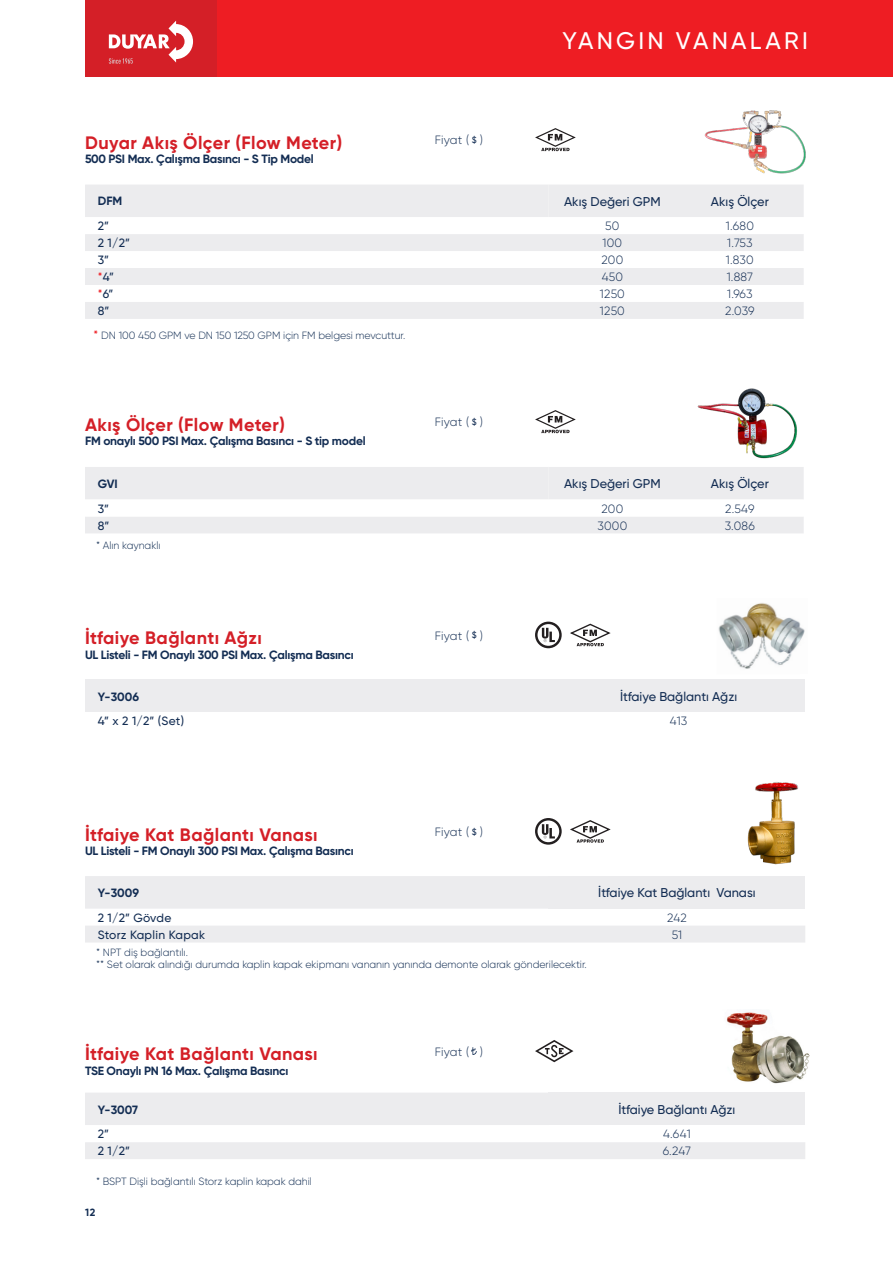
<style>
.page{position:relative;width:893px;height:1263px;background:#fff}
.page>*{position:absolute;margin:0;border:0;box-sizing:border-box;transform-origin:0 0}
.t1{font:500 24px "Gilroy";letter-spacing:.135em;color:#fff}
.t2{font:700 18px "Gilroy";letter-spacing:.025em;color:#d41f27}
.t3{font:500 12.75px "Gilroy";color:#132d53}
.t4{font:700 12px "Gilroy";letter-spacing:-.02em;color:#132d53}
._2{font:300 12px "Gilroy";letter-spacing:.02em;color:#132d53}
.t5{font:500 12px "Gilroy";letter-spacing:.02em;color:#132d53}
._2-2{font:300 10.5px "Gilroy";letter-spacing:-.005em;color:#153055}
.t6{font:700 10.5px "Gilroy";color:#132d53}
.t7{font:500 9px "Gilroy";color:#132d53}
.s1{color:#ee1d23}
.s2{font-weight:500;font-size:12px;color:#ee1d23}
</style>
<div class="page">
<div style="left:202px;top:0;width:691px;height:77px;background:#ee1d23"></div>
<div style="left:85px;top:0;width:132px;height:77px;background:#d41f27"></div>
<svg style="left:471px;top:1047px;width:6px;height:8px"></svg>
<img style="left:726px;top:1012px;width:84px;height:72px">
<div style="left:85px;top:1092px;width:720px;height:67px;background:#ececee"></div>
<div style="left:549px;top:1092px;width:256px;height:33px;background:#ececee"></div>
<svg style="left:85px;top:1125px;width:720px;height:17px"></svg>
<svg style="left:535px;top:1040px;width:38px;height:22px"></svg>
<img style="left:697px;top:388px;width:101px;height:71px">
<div style="left:85px;top:517px;width:719px;height:16px;background:#ececee"></div>
<div style="left:85px;top:467px;width:719px;height:32px;background:#ececee"></div>
<svg style="left:535px;top:410px;width:41px;height:23px"></svg>
<img style="left:747px;top:782px;width:52px;height:82px">
<svg style="left:85px;top:876px;width:720px;height:66px;fill:#ececee"></svg>
<div style="left:549px;top:876px;width:256px;height:33px;background:#ececee"></div>
<svg style="left:535px;top:818px;width:27px;height:27px"></svg>
<svg style="left:570px;top:820px;width:41px;height:23px"></svg>
<img style="left:718px;top:603px;width:87px;height:66px">
<div style="left:85px;top:680px;width:468px;height:32px;background:#ececee"></div>
<div style="left:553px;top:680px;width:251px;height:32px;background:#ececee"></div>
<svg style="left:535px;top:622px;width:27px;height:26px"></svg>
<svg style="left:570px;top:623px;width:41px;height:23px"></svg>
<img style="left:704px;top:110px;width:102px;height:64px">
<svg style="left:535px;top:128px;width:41px;height:23px"></svg>
<div style="left:85px;top:185px;width:719px;height:134px;background:#ececee"></div>
<div style="left:549px;top:185px;width:255px;height:32px;background:#ececee"></div>
<svg style="left:85px;top:217px;width:719px;height:85px"></svg>
<svg style="left:109px;top:21px;width:84px;height:43px"></svg>
<p class="t2" style="left:85px;top:131px;width:259px">Duyar Akış Ölçer (Flow Meter)</p>
<p class="t4" style="left:85px;top:152px;width:230px">500 PSI Max. Çalışma Basıncı - S Tip Model</p>
<p class="_2" style="left:435px;top:133px;width:50px">Fiyat ( )</p>
<p class="t7" style="left:472px;top:134px;width:6px">$</p>
<p class="t1" style="left:562px;top:26px;width:247px">YANGIN VANALARI</p>
<p class="t4" style="left:98px;top:194px;width:26px">DFM</p>
<p class="t3" style="left:564px;top:193px;width:98px">Akış Değeri GPM</p>
<p class="t3" style="left:711px;top:193px;width:59px">Akış Ölçer</p>
<p class="t5" style="left:98px;top:219px;width:13px">2”</p>
<p class="_2" style="left:605px;top:219px;width:16px">50</p>
<p class="_2" style="left:726px;top:219px;width:30px">1.680</p>
<p class="t5" style="left:98px;top:236px;width:34px">2 1/2”</p>
<p class="_2" style="left:602px;top:236px;width:21px">100</p>
<p class="_2" style="left:727px;top:236px;width:27px">1.753</p>
<p class="t5" style="left:98px;top:253px;width:13px">3”</p>
<p class="_2" style="left:601px;top:253px;width:23px">200</p>
<p class="_2" style="left:726px;top:253px;width:29px">1.830</p>
<p class="t5" style="left:98px;top:270px;width:18px"><span class="s1">*</span>4”</p>
<p class="_2" style="left:602px;top:270px;width:23px">450</p>
<p class="_2" style="left:727px;top:270px;width:28px">1.887</p>
<p class="t5" style="left:98px;top:287px;width:17px"><span class="s1">*</span>6”</p>
<p class="_2" style="left:600px;top:287px;width:26px">1250</p>
<p class="_2" style="left:727px;top:287px;width:27px">1.963</p>
<p class="t5" style="left:98px;top:303px;width:13px">8”</p>
<p class="_2" style="left:600px;top:304px;width:26px">1250</p>
<p class="_2" style="left:725px;top:304px;width:31px">2.039</p>
<p class="_2-2" style="left:94px;top:329px;width:313px"><span class="s2">*</span> DN 100 450 GPM ve DN 150 1250 GPM için FM belgesi mevcuttur.</p>
<p class="t2" style="left:85px;top:413px;width:201px">Akış Ölçer (Flow Meter)</p>
<p class="t4" style="left:85px;top:434px;width:282px">FM onaylı 500 PSI Max. Çalışma Basıncı - S tip model</p>
<p class="t4" style="left:98px;top:476px;width:22px">GVI</p>
<p class="t3" style="left:564px;top:476px;width:98px">Akış Değeri GPM</p>
<p class="t3" style="left:711px;top:476px;width:59px">Akış Ölçer</p>
<p class="t5" style="left:98px;top:501px;width:13px">3”</p>
<p class="_2" style="left:601px;top:501px;width:23px">200</p>
<p class="_2" style="left:725px;top:501px;width:31px">2.549</p>
<p class="t5" style="left:98px;top:518px;width:13px">8”</p>
<p class="_2" style="left:597px;top:518px;width:31px">3000</p>
<p class="_2" style="left:725px;top:518px;width:32px">3.086</p>
<p class="_2-2" style="left:96px;top:538px;width:66px">* Alın kaynaklı</p>
<p class="_2" style="left:435px;top:415px;width:50px">Fiyat ( )</p>
<p class="t7" style="left:472px;top:416px;width:6px">$</p>
<p class="t2" style="left:85px;top:627px;width:178px">İtfaiye Bağlantı Ağzı</p>
<p class="t4" style="left:85px;top:647px;width:270px">UL Listeli - FM Onaylı 300 PSI Max. Çalışma Basıncı</p>
<p class="t4" style="left:98px;top:689px;width:43px">Y-3006</p>
<p class="t3" style="left:620px;top:689px;width:118px">İtfaiye Bağlantı Ağzı</p>
<p class="t5" style="left:98px;top:714px;width:88px">4” x 2 1/2” (Set)</p>
<p class="_2" style="left:670px;top:714px;width:19px">413</p>
<p class="_2" style="left:435px;top:628px;width:50px">Fiyat ( )</p>
<p class="t7" style="left:472px;top:630px;width:6px">$</p>
<p class="t2" style="left:85px;top:823px;width:234px">İtfaiye Kat Bağlantı Vanası</p>
<p class="t4" style="left:85px;top:843px;width:270px">UL Listeli - FM Onaylı 300 PSI Max. Çalışma Basıncı</p>
<p class="t4" style="left:98px;top:885px;width:43px">Y-3009</p>
<p class="t3" style="left:598px;top:885px;width:159px">İtfaiye Kat Bağlantı Vanası</p>
<p class="t5" style="left:98px;top:910px;width:75px">2 1/2” Gövde</p>
<p class="_2" style="left:667px;top:910px;width:21px">242</p>
<p class="t5" style="left:98px;top:927px;width:109px">Storz Kapli̇n Kapak</p>
<p class="_2" style="left:672px;top:927px;width:12px">51</p>
<p class="_2" style="left:435px;top:824px;width:50px">Fiyat ( )</p>
<p class="t7" style="left:472px;top:826px;width:6px">$</p>
<p class="_2-2" style="left:96px;top:946px;width:93px">* NPT diş bağlantılı.</p>
<p class="_2-2" style="left:96px;top:958px;width:492px">** Set olarak alındığı durumda kaplin kapak ekipmanı vananın yanında demonte olarak gönderilecektir.</p>
<p class="t2" style="left:85px;top:1043px;width:234px">İtfaiye Kat Bağlantı Vanası</p>
<p class="t4" style="left:85px;top:1063px;width:205px">TSE Onaylı PN 16 Max. Çalışma Basıncı</p>
<p class="_2" style="left:435px;top:1044px;width:50px">Fiyat ( )</p>
<p class="t4" style="left:98px;top:1102px;width:42px">Y-3007</p>
<p class="t3" style="left:618px;top:1101px;width:118px">İtfaiye Bağlantı Ağzı</p>
<p class="t5" style="left:98px;top:1127px;width:13px">2”</p>
<p class="_2" style="left:663px;top:1127px;width:29px">4.641</p>
<p class="t5" style="left:98px;top:1144px;width:34px">2 1/2”</p>
<p class="_2" style="left:663px;top:1144px;width:30px">6.247</p>
<p class="_2-2" style="left:96px;top:1174px;width:217px">* BSPT Dişli bağlantılı Storz kaplin kapak dahil</p>
<p class="t6" style="left:85px;top:1205px;width:12px">12</p>
</div>
